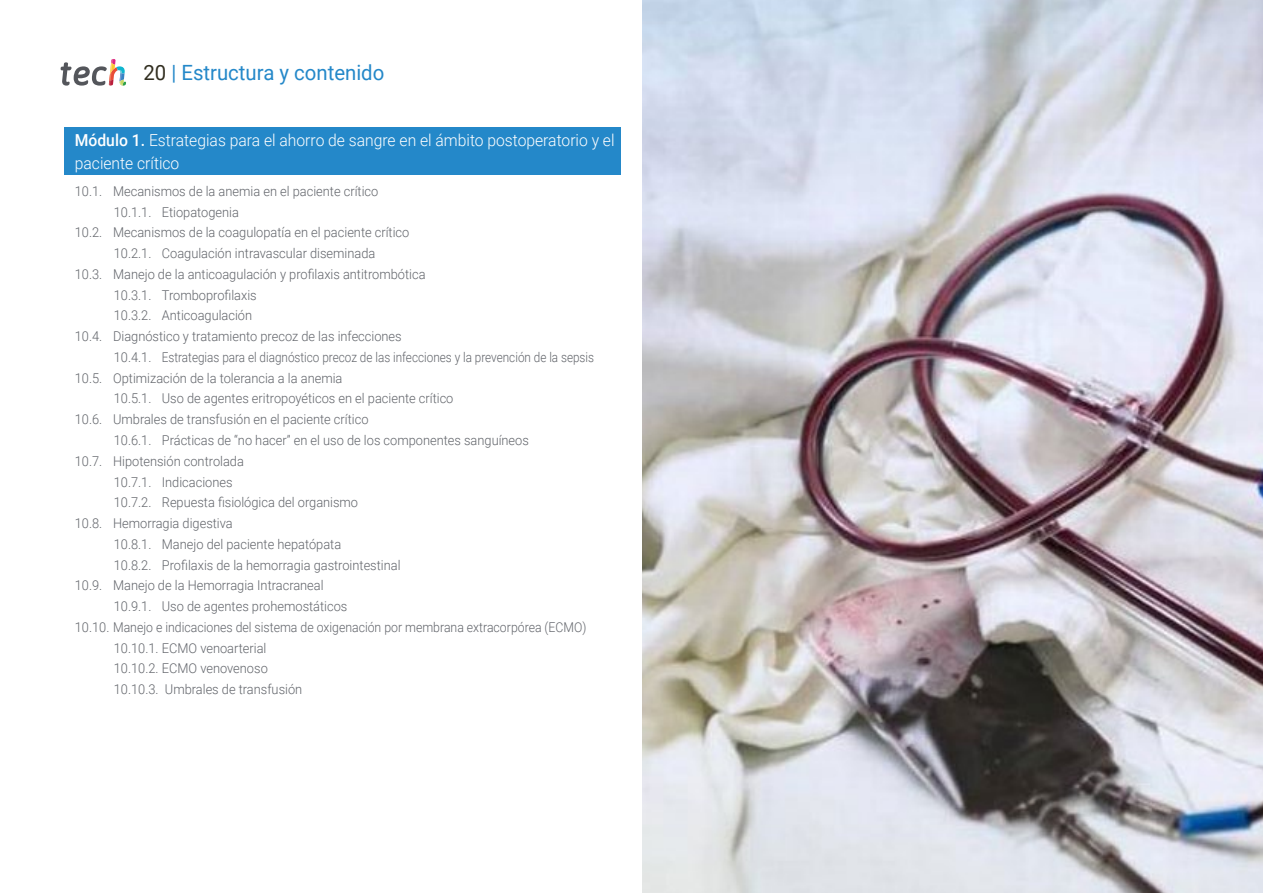
<style>
.page{position:relative;width:1263px;height:893px;background:#fff}
.page>*{position:absolute;margin:0;border:0;box-sizing:border-box;transform-origin:0 0}
.t1{font:21px "Roboto";color:#2488c9}
.t2{font:300 16.5px/22.5px "Roboto";color:#fff;scale:.95 1}
.t3{font:300 13.5px "Roboto";color:#61646a;scale:.95 1}
.s1{color:#312e20}
.s2{font-weight:500}
</style>
<div class="page">
<div style="left:64px;top:128px;width:557px;height:47px;background:#2488c9"></div>
<img style="left:642px;top:0;width:621px;height:893px">
<svg style="left:61px;top:59px;width:65px;height:27px"></svg>
<h1 class="t1" style="left:144px;top:57px;width:242px"><span class="s1">20</span> | Estructura y contenido</h1>
<p class="t2" style="left:75px;top:129px;width:570px"><span class="s2">Módulo 1.</span> Estrategias para el ahorro de sangre en el ámbito postoperatorio y el paciente crítico</p>
<p class="t3" style="left:75px;top:182px;width:321px">10.1. Mecanismos de la anemia en el paciente crítico</p>
<p class="t3" style="left:114px;top:202px;width:133px">10.1.1. Etiopatogenia</p>
<p class="t3" style="left:75px;top:223px;width:354px">10.2. Mecanismos de la coagulopatía en el paciente crítico</p>
<p class="t3" style="left:114px;top:244px;width:277px">10.2.1. Coagulación intravascular diseminada</p>
<p class="t3" style="left:75px;top:265px;width:371px">10.3. Manejo de la anticoagulación y profilaxis antitrombótica</p>
<p class="t3" style="left:114px;top:285px;width:152px">10.3.1. Tromboprofilaxis</p>
<p class="t3" style="left:114px;top:306px;width:147px">10.3.2. Anticoagulación</p>
<p class="t3" style="left:75px;top:327px;width:346px">10.4. Diagnóstico y tratamiento precoz de las infecciones</p>
<p class="t3" style="left:114px;top:348px;width:507px">10.4.1. Estrategias para el diagnóstico precoz de las infecciones y la prevención de la sepsis</p>
<p class="t3" style="left:75px;top:368px;width:283px">10.5. Optimización de la tolerancia a la anemia</p>
<p class="t3" style="left:114px;top:389px;width:359px">10.5.1. Uso de agentes eritropoyéticos en el paciente crítico</p>
<p class="t3" style="left:75px;top:410px;width:311px">10.6. Umbrales de transfusión en el paciente crítico</p>
<p class="t3" style="left:114px;top:431px;width:438px">10.6.1. Prácticas de “no hacer” en el uso de los componentes sanguíneos</p>
<p class="t3" style="left:75px;top:451px;width:179px">10.7. Hipotensión controlada</p>
<p class="t3" style="left:114px;top:472px;width:127px">10.7.1. Indicaciones</p>
<p class="t3" style="left:114px;top:493px;width:259px">10.7.2. Repuesta fisiológica del organismo</p>
<p class="t3" style="left:75px;top:514px;width:168px">10.8. Hemorragia digestiva</p>
<p class="t3" style="left:114px;top:534px;width:241px">10.8.1. Manejo del paciente hepatópata</p>
<p class="t3" style="left:114px;top:555px;width:303px">10.8.2. Profilaxis de la hemorragia gastrointestinal</p>
<p class="t3" style="left:75px;top:576px;width:263px">10.9. Manejo de la Hemorragia Intracraneal</p>
<p class="t3" style="left:114px;top:597px;width:247px">10.9.1. Uso de agentes prohemostáticos</p>
<p class="t3" style="left:75px;top:617px;width:540px">10.10. Manejo e indicaciones del sistema de oxigenación por membrana extracorpórea (ECMO)</p>
<p class="t3" style="left:114px;top:638px;width:162px">10.10.1. ECMO venoarterial</p>
<p class="t3" style="left:114px;top:659px;width:164px">10.10.2. ECMO venovenoso</p>
<p class="t3" style="left:114px;top:680px;width:200px">10.10.3. Umbrales de transfusión</p>
</div>
